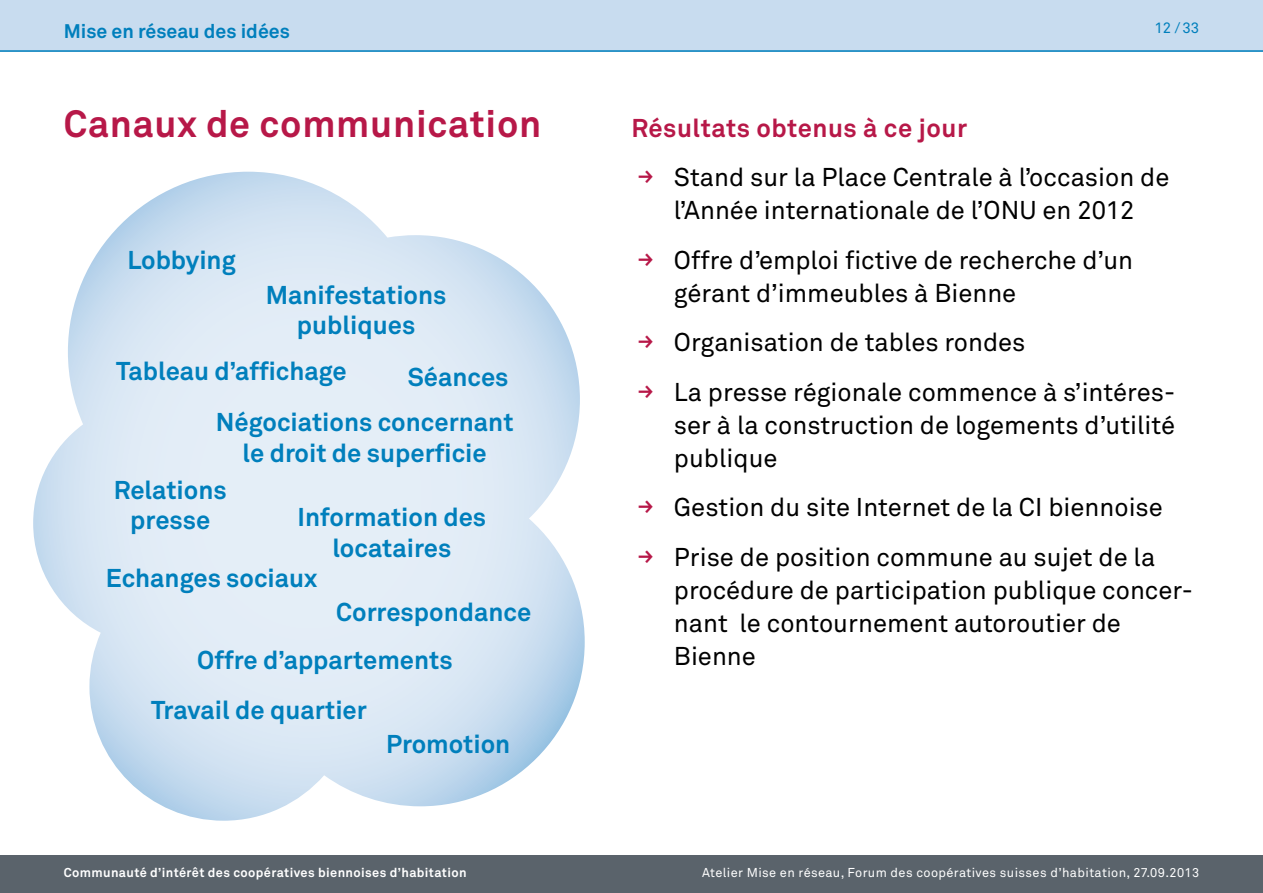
<style>
.page{position:relative;width:1263px;height:893px;background:#fff}
.page>*{position:absolute;margin:0;border:0;box-sizing:border-box;transform-origin:0 0}
.t1{font:700 37.5px "Akkurat";letter-spacing:.02em;color:#b71848}
.t2{font:25.5px/33px "Akkurat";color:#000}
.t3{font:700 25.5px/30.6px "Akkurat";color:#007fbc;text-align:center}
.t4{font:700 25.5px "Akkurat";letter-spacing:.02em;color:#b71848}
.t5{font:700 19.5px "Akkurat";color:#007fbc}
.t6{font:15px "Akkurat";color:#007fbc}
.t7{font:12.75px "Akkurat";letter-spacing:.03em;color:#fff}
.t8{font:700 12.75px "Akkurat";letter-spacing:.03em;color:#fff}
</style>
<div class="page">
<div style="left:0;top:0;width:1263px;height:52px;background:#c8dcef"></div>
<svg style="left:33px;top:172px;width:552px;height:649px"></svg>
<div style="left:0;top:855px;width:1263px;height:38px;background:#5a636b"></div>
<hr style="left:0;top:50px;width:1263px;height:2px;background:#007fbc">
<p class="t5" style="left:64px;top:19px;width:228px">Mise en réseau des idées</p>
<p class="t6" style="left:1154px;top:18px;width:46px">12 /33</p>
<h1 class="t1" style="left:64px;top:100px;width:479px">Canaux de communication</h1>
<p class="t3" style="left:128px;top:245px;width:110px">Lobbying</p>
<p class="t3" style="left:266px;top:279px;width:182px">Manifestations publiques</p>
<p class="t3" style="left:408px;top:361px;width:102px">Séances</p>
<p class="t3" style="left:116px;top:355px;width:232px">Tableau d’affichage</p>
<p class="t3" style="left:216px;top:407px;width:299px">Négociations concernant le droit de superficie</p>
<p class="t3" style="left:114px;top:474px;width:115px">Relations presse</p>
<p class="t3" style="left:298px;top:502px;width:190px">Information des locataires</p>
<p class="t3" style="left:106px;top:562px;width:213px">Echanges sociaux</p>
<p class="t3" style="left:336px;top:596px;width:197px">Correspondance</p>
<p class="t3" style="left:197px;top:644px;width:257px">Offre d’appartements</p>
<p class="t3" style="left:151px;top:694px;width:217px">Travail de quartier</p>
<p class="t3" style="left:386px;top:728px;width:126px">Promotion</p>
<p class="t4" style="left:631px;top:112px;width:337px">Résultats obtenus à ce jour</p>
<p class="t2" style="left:674px;top:160px;width:497px">Stand sur la Place Centrale à l’occasion de l’Année internationale de l’ONU en 2012</p>
<p class="t2" style="left:674px;top:243px;width:461px">Offre d’emploi fictive de recherche d’un gérant d’immeubles à Bienne</p>
<p class="t2" style="left:674px;top:317px;width:503px;line-height:49.5px">Organisation de tables rondes<br>La presse régionale commence à s’intéres-</p>
<p class="t2" style="left:674px;top:408px;width:503px">ser à la construction de logements d’utilité publique</p>
<p class="t2" style="left:674px;top:482px;width:490px;line-height:49.5px">Gestion du site Internet de la CI biennoise<br>Prise de position commune au sujet de la</p>
<p class="t2" style="left:674px;top:573px;width:520px">procédure de participation publique concer&shy;nant le contournement autoroutier de<br>Bienne</p>
<p class="t8" style="left:64px;top:864px;width:404px">Communauté d’intérêt des coopératives biennoises d’habitation</p>
<p class="t7" style="left:702px;top:864px;width:499px">Atelier Mise en réseau, Forum des coopératives suisses d’habitation, 27.09.2013</p>
</div>
